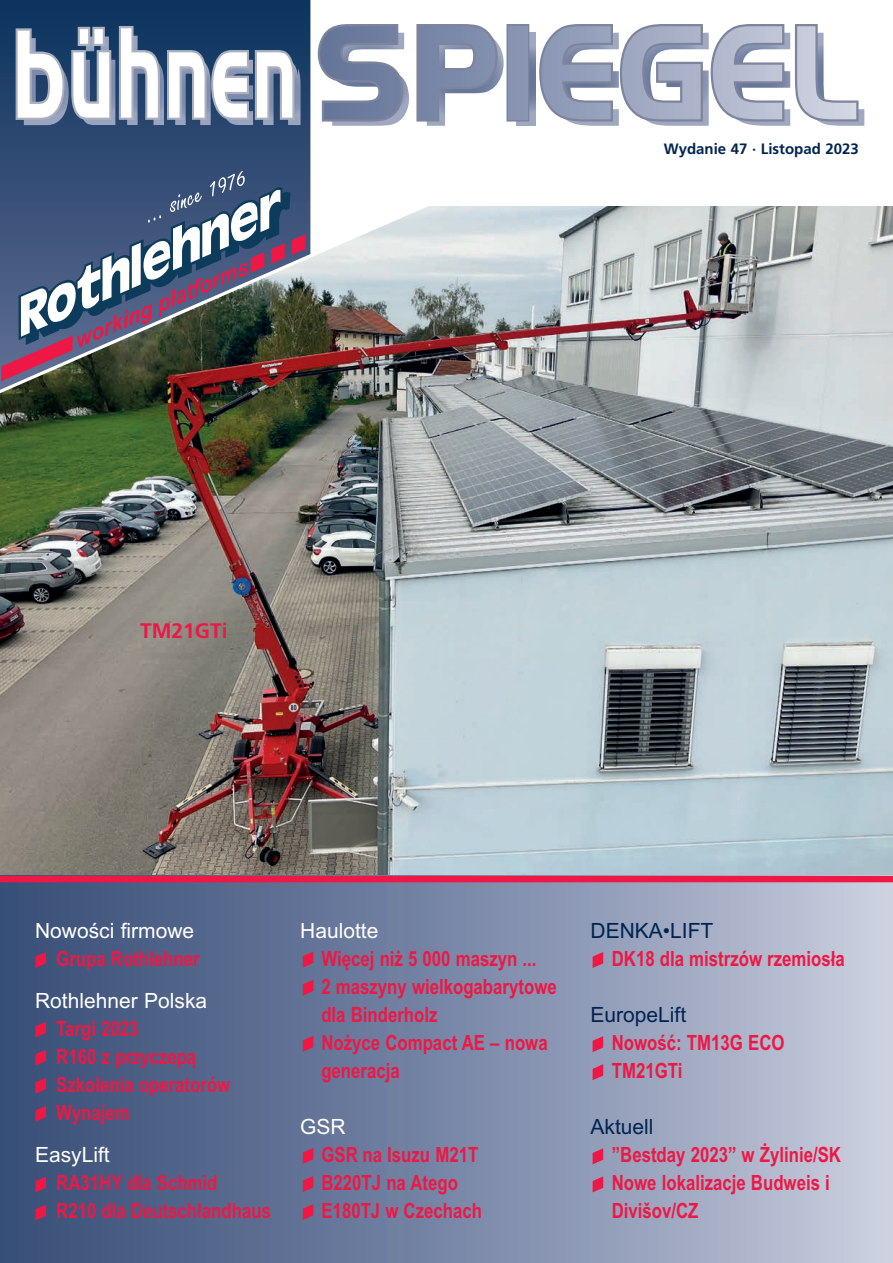
<style>
.page{position:relative;width:893px;height:1263px;background:#fff}
.page>*{position:absolute;margin:0;border:0;box-sizing:border-box;transform-origin:0 0}
.t1{font:700 21px/28px "Arial";color:#ed1845;scale:.8 1}
.t2{font:21px "Arial";color:#fff}
.t3{font:21px "Arial";color:#002451}
.t4{font:700 21px "Frutiger";color:#ed1845}
.t5{font:700 15px "Frutiger";color:#002451}
</style>
<div class="page">
<img style="left:0;top:207px;width:893px;height:669px">
<img style="left:0;top:140px;width:470px;height:255px">
<svg style="left:0;top:0;width:310px;height:390px;background:#274164"></svg>
<svg style="left:317px;top:24px;width:547px;height:102px"></svg>
<svg style="left:16px;top:24px;width:285px;height:101px"></svg>
<div style="left:0;top:876px;width:893px;height:387px;background:linear-gradient(to right,#324974,#c6cadc)"></div>
<div style="left:0;top:876px;width:893px;height:6px;background:#ed1845"></div>
<svg style="left:35px;top:952px;width:11px;height:16px"></svg>
<svg style="left:593px;top:952px;width:10px;height:16px"></svg>
<svg style="left:303px;top:951px;width:10px;height:16px"></svg>
<svg style="left:303px;top:980px;width:10px;height:16px"></svg>
<svg style="left:35px;top:1021px;width:11px;height:16px"></svg>
<svg style="left:35px;top:1050px;width:11px;height:16px"></svg>
<svg style="left:593px;top:1036px;width:10px;height:16px"></svg>
<svg style="left:303px;top:1036px;width:10px;height:16px"></svg>
<svg style="left:35px;top:1078px;width:11px;height:16px"></svg>
<svg style="left:593px;top:1064px;width:10px;height:16px"></svg>
<svg style="left:35px;top:1106px;width:11px;height:16px"></svg>
<svg style="left:593px;top:1148px;width:10px;height:16px"></svg>
<svg style="left:303px;top:1148px;width:10px;height:16px"></svg>
<svg style="left:35px;top:1176px;width:11px;height:16px"></svg>
<svg style="left:593px;top:1176px;width:10px;height:16px"></svg>
<svg style="left:303px;top:1176px;width:10px;height:16px"></svg>
<svg style="left:35px;top:1204px;width:11px;height:16px"></svg>
<svg style="left:303px;top:1204px;width:10px;height:16px"></svg>
<svg style="left:1px;top:171px;width:305px;height:210px;background:#5a5f72"></svg>
<p class="t5" style="left:664px;top:143px;width:197px">Wydanie 47 · Listopad 2023</p>
<p class="t4" style="left:140px;top:622px;width:89px">TM21GTi</p>
<p class="t2" style="left:35px;top:923px;width:161px">Nowości firmowe</p>
<p class="t1" style="left:56px;top:946px;width:181px">Grupa Rothlehner</p>
<p class="t2" style="left:35px;top:993px;width:174px">Rothlehner Polska</p>
<p class="t1" style="left:56px;top:1016px;width:104px">Targi 2023</p>
<p class="t1" style="left:56px;top:1044px;width:177px">R160 z przyczepą</p>
<p class="t1" style="left:56px;top:1072px;width:219px">Szkolenia operatorów</p>
<p class="t1" style="left:56px;top:1100px;width:93px">Wynajem</p>
<p class="t2" style="left:35px;top:1147px;width:76px">EasyLift</p>
<p class="t1" style="left:56px;top:1171px;width:203px">RA31HY dla Schmid</p>
<p class="t1" style="left:56px;top:1199px;width:270px">R210 dla Deutschlandhaus</p>
<p class="t2" style="left:300px;top:923px;width:80px">Haulotte</p>
<p class="t1" style="left:321px;top:946px;width:270px">Więcej niż 5 000 maszyn ...</p>
<p class="t1" style="left:321px;top:974px;width:296px">2 maszyny wielkogabarytowe dla Binderholz</p>
<p class="t1" style="left:321px;top:1030px;width:284px">Nożyce Compact AE – nowa generacja</p>
<p class="t2" style="left:300px;top:1119px;width:47px">GSR</p>
<p class="t1" style="left:321px;top:1143px;width:198px">GSR na Isuzu M21T</p>
<p class="t1" style="left:321px;top:1171px;width:172px">B220TJ na Atego</p>
<p class="t1" style="left:321px;top:1199px;width:202px">E180TJ w Czechach</p>
<p class="t3" style="left:591px;top:923px;width:124px">DENKA•LIFT</p>
<p class="t1" style="left:612px;top:946px;width:293px">DK18 dla mistrzów rzemiosła</p>
<p class="t3" style="left:591px;top:1007px;width:97px">EuropeLift</p>
<p class="t1" style="left:612px;top:1030px;width:217px">Nowość: TM13G ECO</p>
<p class="t1" style="left:612px;top:1058px;width:90px">TM21GTi</p>
<p class="t3" style="left:591px;top:1119px;width:65px">Aktuell</p>
<p class="t1" style="left:612px;top:1143px;width:288px">”Bestday 2023” w Żylinie/SK</p>
<p class="t1" style="left:612px;top:1171px;width:274px">Nowe lokalizacje Budweis i<br>Divišov/CZ</p>
</div>
